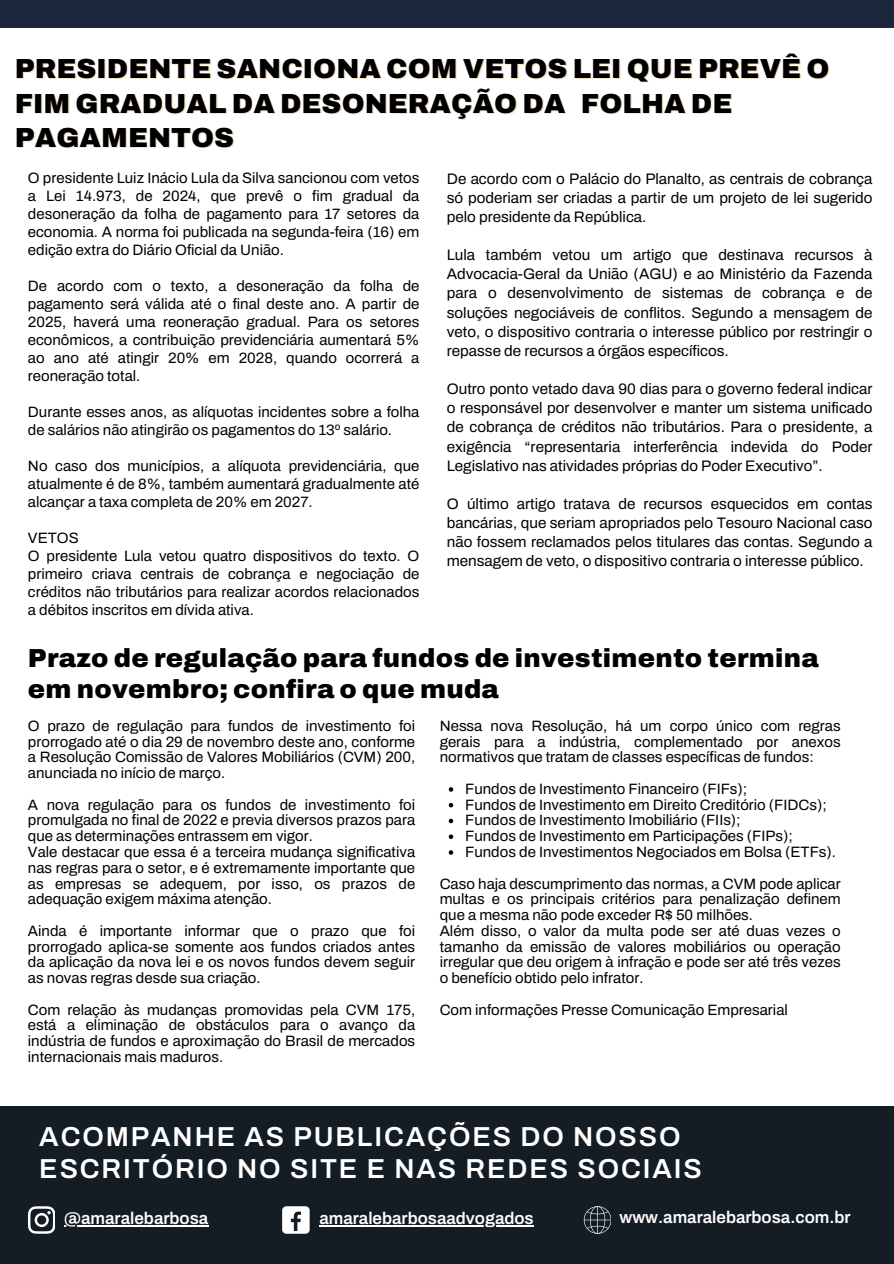
<style>
.page{position:relative;width:894px;height:1264px;background:#fff}
.page>*{position:absolute;margin:0;border:0;box-sizing:border-box;transform-origin:0 0}
.t1{font:900 27.6px "Archivo";letter-spacing:.005em;color:#000}
.t2{font:600 27.45px/31.5px "Archivo";letter-spacing:.07em;color:#fff}
.t3{font:900 26.1px/31.5px "Archivo";letter-spacing:.01em;color:#000}
.t4{font:600 16.95px "Archivo";color:#fff}
.t5{font:15.15px/19.2px "Archivo";color:#000;text-align:justify}
.t6{font:15px/15.8px "Archivo";color:#000;text-align:justify}
</style>
<div class="page">
<div style="left:0;top:0;width:893px;height:27px;background:#1b253c"></div>
<div style="left:0;top:1106px;width:893px;height:157px;background:#141c24"></div>
<svg style="left:28px;top:1206px;width:27px;height:27px"></svg>
<hr style="left:64px;top:1224px;width:144px;height:2px;background:#fff">
<div style="left:282px;top:1206px;width:27px;height:27px;background:#fff;border-radius:4px"></div>
<svg style="left:291px;top:1211px;width:10px;height:19px"></svg>
<svg style="left:583px;top:1206px;width:27px;height:27px"></svg>
<hr style="left:319px;top:1224px;width:214px;height:2px;background:#fff">
<svg style="left:448px;top:787px;width:5px;height:4px"></svg>
<svg style="left:448px;top:803px;width:5px;height:4px"></svg>
<svg style="left:448px;top:818px;width:5px;height:5px"></svg>
<svg style="left:448px;top:834px;width:5px;height:5px"></svg>
<svg style="left:448px;top:850px;width:5px;height:4px"></svg>
<p class="t1" style="left:15px;top:54px;width:815px">PRESIDENTE SANCIONA COM VETOS LEI QUE PREVÊ O</p>
<p class="t1" style="left:15px;top:88px;width:552px">FIM GRADUAL DA DESONERAÇÃO DA</p>
<p class="t1" style="left:580px;top:88px;width:153px">FOLHA DE</p>
<p class="t1" style="left:15px;top:123px;width:221px">PAGAMENTOS</p>
<p class="t6" style="left:28px;top:168px;width:393px;line-height:18px">O presidente Luiz Inácio Lula da Silva sancionou com vetos a Lei 14.973, de 2024, que prevê o fim gradual da desoneração da folha de pagamento para 17 setores da economia. A norma foi publicada na segunda-feira (16) em edição extra do Diário Oficial da União.</p>
<p class="t6" style="left:28px;top:276px;width:393px;line-height:18px">De acordo com o texto, a desoneração da folha de pagamento será válida até o final deste ano. A partir de 2025, haverá uma reoneração gradual. Para os setores econômicos, a contribuição previdenciária aumentará 5% ao ano até atingir 20% em 2028, quando ocorrerá a reoneração total.</p>
<h2 class="t6" style="left:28px;top:402px;width:393px;line-height:18px">Durante esses anos, as alíquotas incidentes sobre a folha de salários não atingirão os pagamentos do 13º salário.</h2>
<p class="t6" style="left:28px;top:456px;width:393px;line-height:18px">No caso dos municípios, a alíquota previdenciária, que atualmente é de 8%, também aumentará gradualmente até alcançar a taxa completa de 20% em 2027.</p>
<p class="t6" style="left:28px;top:530px;width:52px">VETOS</p>
<p class="t6" style="left:28px;top:546px;width:393px;line-height:18px">O presidente Lula vetou quatro dispositivos do texto. O primeiro criava centrais de cobrança e negociação de créditos não tributários para realizar acordos relacionados a débitos inscritos em dívida ativa.</p>
<p class="t5" style="left:446px;top:169px;width:427px">De acordo com o Palácio do Planalto, as centrais de cobrança só poderiam ser criadas a partir de um projeto de lei sugerido pelo presidente da República.</p>
<p class="t5" style="left:446px;top:245px;width:427px">Lula também vetou um artigo que destinava recursos à Advocacia-Geral da União (AGU) e ao Ministério da Fazenda para o desenvolvimento de sistemas de cobrança e de soluções negociáveis de conflitos. Segundo a mensagem de veto, o dispositivo contraria o interesse público por restringir o repasse de recursos a órgãos específicos.</p>
<p class="t5" style="left:446px;top:379px;width:427px">Outro ponto vetado dava 90 dias para o governo federal indicar o responsável por desenvolver e manter um sistema unificado de cobrança de créditos não tributários. Para o presidente, a exigência “representaria interferência indevida do Poder Legislativo nas atividades próprias do Poder Executivo”.</p>
<p class="t5" style="left:446px;top:494px;width:427px">O último artigo tratava de recursos esquecidos em contas bancárias, que seriam apropriados pelo Tesouro Nacional caso não fossem reclamados pelos titulares das contas. Segundo a mensagem de veto, o dispositivo contraria o interesse público.</p>
<p class="t3" style="left:28px;top:642px;width:792px">Prazo de regulação para fundos de investimento termina em novembro; confira o que muda</p>
<p class="t6" style="left:28px;top:718px;width:388px">O prazo de regulação para fundos de investimento foi prorrogado até o dia 29 de novembro deste ano, conforme a Resolução Comissão de Valores Mobiliários (CVM) 200, anunciada no início de março.</p>
<p class="t6" style="left:28px;top:796px;width:388px">A nova regulação para os fundos de investimento foi promulgada no final de 2022 e previa diversos prazos para que as determinações entrassem em vigor.</p>
<p class="t6" style="left:28px;top:844px;width:388px">Vale destacar que essa é a terceira mudança significativa nas regras para o setor, e é extremamente importante que as empresas se adequem, por isso, os prazos de adequação exigem máxima atenção.</p>
<p class="t6" style="left:28px;top:922px;width:388px">Ainda é importante informar que o prazo que foi prorrogado aplica-se somente aos fundos criados antes da aplicação da nova lei e os novos fundos devem seguir as novas regras desde sua criação.</p>
<p class="t6" style="left:28px;top:1001px;width:388px">Com relação às mudanças promovidas pela CVM 175, está a eliminação de obstáculos para o avanço da indústria de fundos e aproximação do Brasil de mercados internacionais mais maduros.</p>
<p class="t6" style="left:439px;top:718px;width:402px">Nessa nova Resolução, há um corpo único com regras gerais para a indústria, complementado por anexos normativos que tratam de classes específicas de fundos:</p>
<p class="t6" style="left:465px;top:781px;width:283px">Fundos de Investimento Financeiro (FIFs);</p>
<h1 class="t6" style="left:465px;top:796px;width:363px">Fundos de Investimento em Direito Creditório (FIDCs);</h1>
<p class="t6" style="left:465px;top:812px;width:277px">Fundos de Investimento Imobiliário (FIIs);</p>
<h3 class="t6" style="left:465px;top:828px;width:329px">Fundos de Investimento em Participações (FIPs);</h3>
<p class="t6" style="left:465px;top:844px;width:372px">Fundos de Investimentos Negociados em Bolsa (ETFs).</p>
<h3 class="t6" style="left:439px;top:875px;width:402px">Caso haja descumprimento das normas, a CVM pode aplicar multas e os principais critérios para penalização definem que a mesma não pode exceder R$ 50 milhões.</h3>
<p class="t6" style="left:439px;top:922px;width:402px">Além disso, o valor da multa pode ser até duas vezes o tamanho da emissão de valores mobiliários ou operação irregular que deu origem à infração e pode ser até três vezes o benefício obtido pelo infrator.</p>
<h3 class="t6" style="left:439px;top:1001px;width:349px">Com informações Presse Comunicação Empresarial</h3>
<p class="t2" style="left:39px;top:1121px;width:664px">ACOMPANHE AS PUBLICAÇÕES DO NOSSO<br>ESCRITÓRIO NO SITE E NAS REDES SOCIAIS</p>
<p class="t4" style="left:64px;top:1208px;width:146px">@amaralebarbosa</p>
<p class="t4" style="left:319px;top:1208px;width:216px">amaralebarbosaadvogados</p>
<h1 class="t4" style="left:619px;top:1208px;width:232px">www.amaralebarbosa.com.br</h1>
</div>
